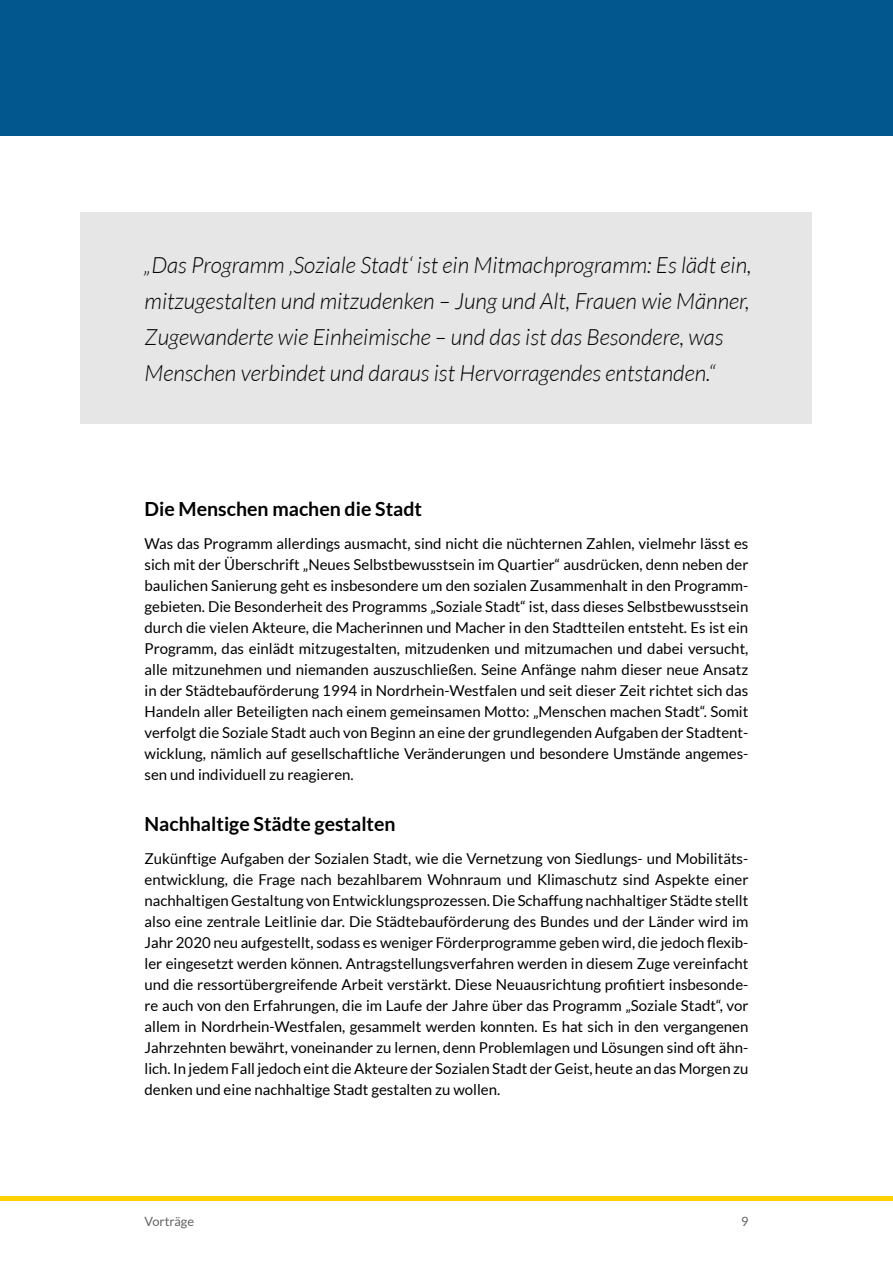
<style>
.page{position:relative;width:893px;height:1263px;background:#fff}
.page>*{position:absolute;margin:0;border:0;box-sizing:border-box;transform-origin:0 0}
.t1{font:italic 300 22.5px/36px "Lato";color:#000}
.t2{font:700 19.5px "Lato";color:#000}
.t3{font:15px/21px "Lato";color:#000;text-align:justify}
.t4{font:12.75px "Lato";color:#646363}
</style>
<div class="page">
<div style="left:0;top:1196px;width:893px;height:5px;background:#fed000"></div>
<div style="left:81px;top:213px;width:731px;height:211px;background:#e7e6e7"></div>
<div style="left:0;top:0;width:893px;height:136px;background:#02578f"></div>
<p class="t1" style="left:145px;top:248px;width:609px">„Das Programm ‚Soziale Stadt‘ ist ein Mitmachprogramm: Es lädt ein, mitzugestalten und mitzudenken – Jung und Alt, Frauen wie Männer, Zugewanderte wie Einheimische – und das ist das Besondere, was Menschen verbindet und daraus ist Hervorragendes entstanden.“</p>
<h2 class="t2" style="left:145px;top:497px;width:279px">Die Menschen machen die Stadt</h2>
<p class="t3" style="left:145px;top:533px;width:605px">Was das Programm allerdings ausmacht, sind nicht die nüchternen Zahlen, vielmehr lässt es sich mit der Überschrift „Neues Selbstbewusstsein im Quartier“ ausdrücken, denn neben der baulichen Sanierung geht es insbesondere um den sozialen Zusammenhalt in den Programm&shy;gebieten. Die Besonderheit des Programms „Soziale Stadt“ ist, dass dieses Selbstbewusstsein durch die vielen Akteure, die Macherinnen und Macher in den Stadtteilen entsteht. Es ist ein Programm, das einlädt mitzugestalten, mitzudenken und mitzumachen und dabei versucht, alle mitzunehmen und niemanden auszuschließen. Seine Anfänge nahm dieser neue Ansatz in der Städtebauförderung 1994 in Nordrhein-Westfalen und seit dieser Zeit richtet sich das Handeln aller Beteiligten nach einem gemeinsamen Motto: „Menschen machen Stadt“. Somit verfolgt die Soziale Stadt auch von Beginn an eine der grundlegenden Aufgaben der Stadtent&shy;wicklung, nämlich auf gesellschaftliche Veränderungen und besondere Umstände angemes&shy;sen und individuell zu reagieren.</p>
<h2 class="t2" style="left:145px;top:812px;width:253px">Nachhaltige Städte gestalten</h2>
<p class="t3" style="left:145px;top:848px;width:605px">Zukünftige Aufgaben der Sozialen Stadt, wie die Vernetzung von Siedlungs- und Mobilitäts&shy;entwicklung, die Frage nach bezahlbarem Wohnraum und Klimaschutz sind Aspekte einer nachhaltigen Gestaltung von Entwicklungsprozessen. Die Schaffung nachhaltiger Städte stellt also eine zentrale Leitlinie dar. Die Städtebauförderung des Bundes und der Länder wird im Jahr 2020 neu aufgestellt, sodass es weniger Förderprogramme geben wird, die jedoch flexib&shy;ler eingesetzt werden können. Antragstellungsverfahren werden in diesem Zuge vereinfacht und die ressortübergreifende Arbeit verstärkt. Diese Neuausrichtung profitiert insbesonde&shy;re auch von den Erfahrungen, die im Laufe der Jahre über das Programm „Soziale Stadt“, vor allem in Nordrhein-Westfalen, gesammelt werden konnten. Es hat sich in den vergangenen Jahrzehnten bewährt, voneinander zu lernen, denn Problemlagen und Lösungen sind oft ähn&shy;lich. In jedem Fall jedoch eint die Akteure der Sozialen Stadt der Geist, heute an das Morgen zu denken und eine nachhaltige Stadt gestalten zu wollen.</p>
<p class="t4" style="left:145px;top:1214px;width:51px">Vorträge</p>
<p class="t4" style="left:741px;top:1214px;width:9px">9</p>
</div>
